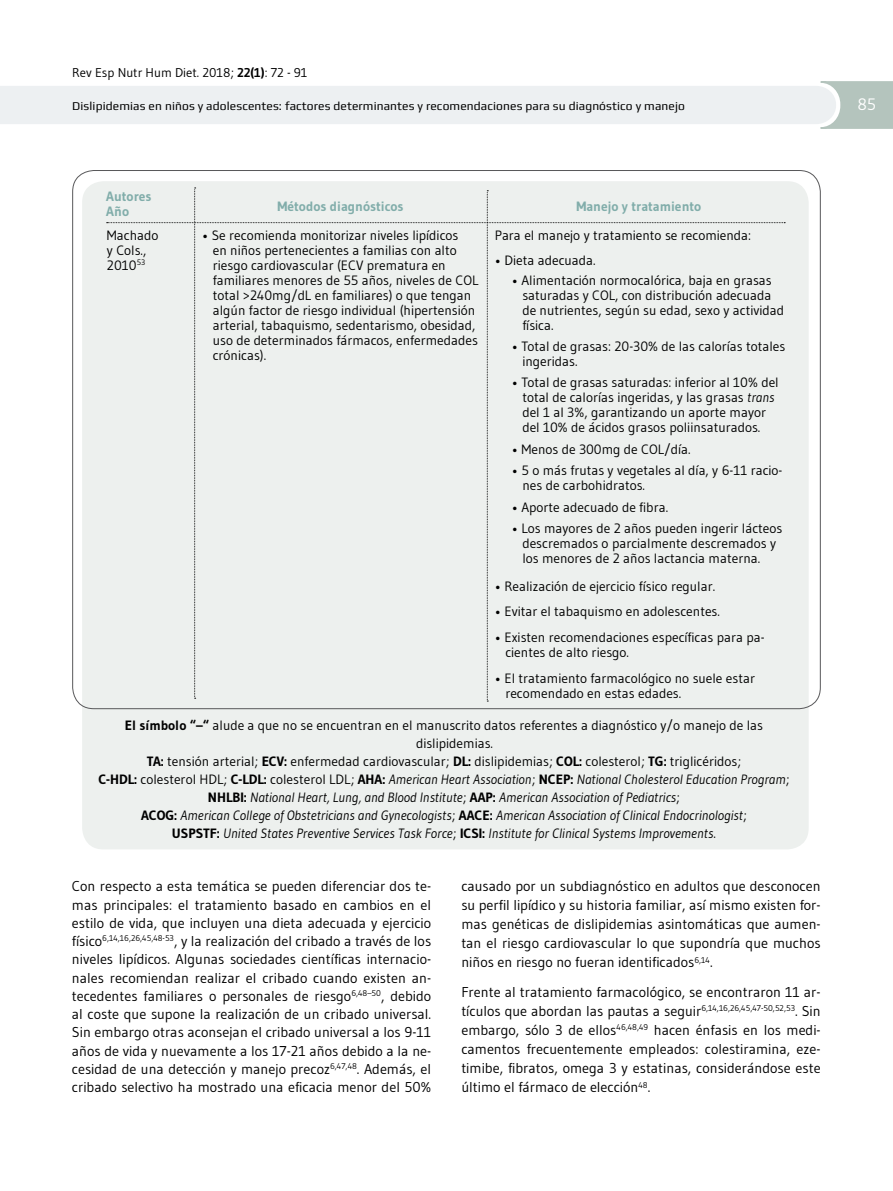
<style>
.page{position:relative;width:893px;height:1191px;background:#fff}
.page>*{position:absolute;margin:0;border:0;box-sizing:border-box;transform-origin:0 0}
.t1{font:16.5px "Gudea";color:#fff}
.t2{font:14.25px/18.3px "Gudea";color:#000;text-align:justify}
.t3{font:13.5px/15px "Gudea";color:#000}
.t4{font:italic 13.5px "Gudea";color:#000}
.t5{font:700 13.5px/15px "Gudea";color:#81adaa}
.t6{font:12.75px "Gudea";color:#000}
.t7{font:12px "Play";letter-spacing:.01em;color:#000}
.s1{font-weight:700}
.s2{font-style:italic}
.s3{font-weight:700;font-style:normal}
.s4{font-style:normal}
</style>
<div class="page">
<svg style="left:0;top:81px;width:893px;height:48px"></svg>
<div style="left:82px;top:181px;width:727px;height:668px;background:#edf0ee;border-radius:21px"></div>
<svg style="left:107px;top:188px;width:678px;height:513px"></svg>
<p class="t6" style="left:72px;top:65px;width:237px">Rev Esp Nutr Hum Diet. 2018; <span class="s1">22(1)</span>: 72 - 91</p>
<p class="t7" style="left:72px;top:98px;width:614px">Dislipidemias en niños y adolescentes: factores determinantes y recomendaciones para su diagnóstico y manejo</p>
<p class="t1" style="left:857px;top:94px;width:20px">85</p>
<p class="t5" style="left:106px;top:189px;width:47px">Autores<br>Año</p>
<p class="t5" style="left:278px;top:199px;width:127px">Métodos diagnósticos</p>
<p class="t5" style="left:576px;top:199px;width:126px">Manejo y tratamiento</p>
<p class="t3" style="left:213px;top:227px;width:267px;text-indent:-11px">• Se recomienda monitorizar niveles lipídicos<br>en niños pertenecientes a familias con alto riesgo cardiovascular (ECV prematura en familiares menores de 55 años, niveles de COL total &gt;240mg/dL en familiares) o que tengan algún factor de riesgo individual (hipertensión arterial, tabaquismo, sedentarismo, obesidad, uso de determinados fármacos, enfermedades crónicas).</p>
<p class="t3" style="left:495px;top:227px;width:258px">Para el manejo y tratamiento se recomienda:</p>
<p class="t3" style="left:107px;top:227px;width:53px">Machado y Cols.,<br>2010<sup>53</sup></p>
<p class="t3" style="left:495px;top:253px;width:102px">• Dieta adecuada.</p>
<p class="t3" style="left:522px;top:272px;width:263px;text-indent:-11px">• Alimentación normocalórica, baja en grasas saturadas y COL, con distribución adecuada de nutrientes, según su edad, sexo y actividad física.</p>
<p class="t3" style="left:522px;top:338px;width:264px;text-indent:-11px">• Total de grasas: 20-30% de las calorías totales ingeridas.</p>
<p class="t3" style="left:512px;top:375px;width:269px;text-align:center">• Total de grasas saturadas: inferior al 10% del total de calorías ingeridas, y las grasas <span class="s2">trans </span>del 1 al 3%, garantizando un aporte mayor<br>del 10% de ácidos grasos poliinsaturados.</p>
<p class="t3" style="left:512px;top:441px;width:180px">• Menos de 300mg de COL/día.</p>
<p class="t3" style="left:522px;top:463px;width:262px;text-indent:-11px">• 5 o más frutas y vegetales al día, y 6-11 racio&shy;nes de carbohidratos.</p>
<p class="t3" style="left:512px;top:499px;width:158px">• Aporte adecuado de fibra.</p>
<p class="t3" style="left:522px;top:520px;width:261px;text-indent:-11px">• Los mayores de 2 años pueden ingerir lácteos descremados o parcialmente descremados y los menores de 2 años lactancia materna.</p>
<p class="t3" style="left:495px;top:578px;width:222px">• Realización de ejercicio físico regular.</p>
<p class="t3" style="left:495px;top:604px;width:227px">• Evitar el tabaquismo en adolescentes.</p>
<p class="t3" style="left:505px;top:629px;width:261px;text-indent:-11px">• Existen recomendaciones específicas para pa&shy;cientes de alto riesgo.</p>
<p class="t3" style="left:505px;top:670px;width:251px;text-indent:-11px">• El tratamiento farmacológico no suele estar recomendado en estas edades.</p>
<p class="t3" style="left:125px;top:717px;width:640px"><span class="s1">El símbolo “–“</span> alude a que no se encuentran en el manuscrito datos referentes a diagnóstico y/o manejo de las</p>
<p class="t3" style="left:416px;top:735px;width:79px">dislipidemias.</p>
<p class="t3" style="left:147px;top:753px;width:596px"><span class="s1">TA:</span> tensión arterial; <span class="s1">ECV:</span> enfermedad cardiovascular; <span class="s1">DL:</span> dislipidemias; <span class="s1">COL:</span> colesterol; <span class="s1">TG:</span> triglicéridos;</p>
<p class="t4" style="left:98px;top:770px;width:692px"><span class="s3">C-HDL:</span> <span class="s4">colesterol HDL;</span> <span class="s3">C-LDL:</span> <span class="s4">colesterol LDL;</span> <span class="s3">AHA:</span> American Heart Association<span class="s4">;</span> <span class="s3">NCEP:</span> National Cholesterol Education Program<span class="s4">;</span></p>
<p class="t4" style="left:208px;top:788px;width:474px"><span class="s3">NHLBI:</span> National Heart, Lung, and Blood Institute<span class="s4">;</span> <span class="s3">AAP:</span> American Association of Pediatrics<span class="s4">;</span></p>
<p class="t4" style="left:141px;top:806px;width:607px"><span class="s3">ACOG:</span> American College of Obstetricians and Gynecologists<span class="s4">;</span> <span class="s3">AACE:</span> American Association of Clinical Endocrinologist<span class="s4">;</span></p>
<p class="t4" style="left:172px;top:824px;width:545px"><span class="s3">USPSTF:</span> United States Preventive Services Task Force<span class="s4">;</span> <span class="s3">ICSI:</span> Institute for Clinical Systems Improvements<span class="s4">.</span></p>
<p class="t2" style="left:72px;top:877px;width:361px">Con respecto a esta temática se pueden diferenciar dos te&shy;mas principales: el tratamiento basado en cambios en el estilo de vida, que incluyen una dieta adecuada y ejercicio físico<sup>6,14,16,26,45,48-53</sup>, y la realización del cribado a través de los niveles lipídicos. Algunas sociedades científicas internacio&shy;nales recomiendan realizar el cribado cuando existen an&shy;tecedentes familiares o personales de riesgo<sup>6,48–50</sup>, debido al coste que supone la realización de un cribado universal.<br>Sin embargo otras aconsejan el cribado universal a los 9-11 años de vida y nuevamente a los 17-21 años debido a la ne&shy;cesidad de una detección y manejo precoz<sup>6,47,48</sup>. Además, el cribado selectivo ha mostrado una eficacia menor del 50%</p>
<p class="t2" style="left:461px;top:876px;width:361px;line-height:19px">causado por un subdiagnóstico en adultos que desconocen su perfil lipídico y su historia familiar, así mismo existen for&shy;mas genéticas de dislipidemias asintomáticas que aumen&shy;tan el riesgo cardiovascular lo que supondría que muchos niños en riesgo no fueran identificados<sup>6,14</sup>.</p>
<p class="t2" style="left:461px;top:982px;width:361px;line-height:19px">Frente al tratamiento farmacológico, se encontraron 11 ar&shy;tículos que abordan las pautas a seguir<sup>6,14,16,26,45,47-50,52,53</sup>. Sin embargo, sólo 3 de ellos<sup>46,48,49</sup> hacen énfasis en los medi&shy;camentos frecuentemente empleados: colestiramina, eze&shy;timibe, fibratos, omega 3 y estatinas, considerándose este último el fármaco de elección<sup>48</sup>.</p>
</div>
